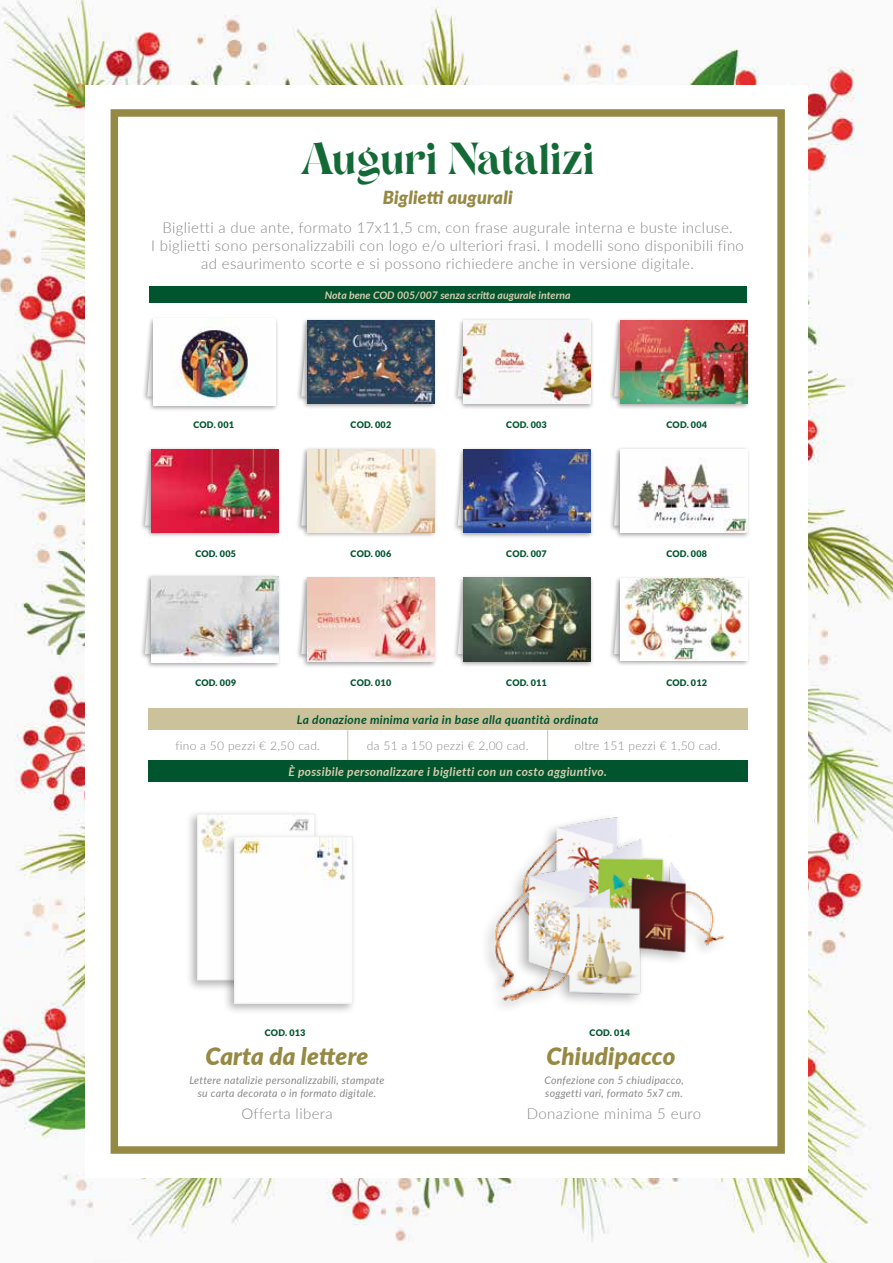
<style>
.page{position:relative;width:893px;height:1263px;background:#fff}
.page>*{position:absolute;margin:0;border:0;box-sizing:border-box;transform-origin:0 0}
.t1{font:500 45px "Clever";letter-spacing:.025em;color:#136a36}
.t2{font:italic 900 24px "Lato";letter-spacing:.01em;color:#968944}
.t3{font:italic 900 18px "Lato";letter-spacing:.01em;color:#968944}
.t4{font:300 15px/18px "Lato";letter-spacing:.025em;color:#878787;text-align:center}
.t5{font:300 12px "Lato";letter-spacing:.025em;color:#878787}
.t6{font:italic 700 12px "Lato";letter-spacing:.025em;color:#d6ceae}
.t7{font:italic 700 12px "Lato";letter-spacing:.025em;color:#00552f}
.t8{font:italic 10.5px/12.6px "Lato";letter-spacing:.025em;color:#878787;text-align:center}
.t9{font:italic 700 10.5px "Lato";color:#d6ceae}
.t10{font:900 9px "Lato";letter-spacing:.025em;color:#00552f}
</style>
<div class="page">
<img style="left:0;top:0;width:893px;height:1263px">
<div style="left:85px;top:85px;width:723px;height:1093px;background:#fff"></div>
<div style="left:111px;top:109px;width:674px;height:1045px;border:8px solid #968944"></div>
<div style="left:295px;top:319px;width:15px;height:84px;background:#000;opacity:.37"></div>
<svg style="left:301px;top:320px;width:1px;height:77px"></svg>
<div style="left:608px;top:319px;width:15px;height:84px;background:#000;opacity:.37"></div>
<div style="left:452px;top:319px;width:15px;height:84px;background:#000;opacity:.37"></div>
<div style="left:141px;top:319px;width:15px;height:84px;background:#000;opacity:.37"></div>
<div style="left:458px;top:317px;width:136px;height:93px;background:#000;opacity:.37"></div>
<img style="left:464px;top:320px;width:127px;height:83px">
<div style="left:614px;top:317px;width:136px;height:93px;background:#000;opacity:.37"></div>
<img style="left:620px;top:320px;width:127px;height:83px">
<div style="left:147px;top:316px;width:132px;height:95px;background:#000;opacity:.37"></div>
<img style="left:153px;top:319px;width:123px;height:86px">
<div style="left:302px;top:317px;width:136px;height:93px;background:#000;opacity:.37"></div>
<img style="left:307px;top:320px;width:128px;height:83px">
<div style="left:295px;top:448px;width:15px;height:84px;background:#000;opacity:.37"></div>
<svg style="left:301px;top:449px;width:1px;height:77px"></svg>
<div style="left:452px;top:448px;width:15px;height:84px;background:#000;opacity:.37"></div>
<div style="left:608px;top:448px;width:15px;height:84px;background:#000;opacity:.37"></div>
<div style="left:139px;top:451px;width:15px;height:81px;background:#000;opacity:.37"></div>
<div style="left:145px;top:446px;width:136px;height:92px;background:#000;opacity:.37"></div>
<img style="left:151px;top:449px;width:127px;height:83px">
<div style="left:302px;top:446px;width:136px;height:92px;background:#000;opacity:.37"></div>
<img style="left:307px;top:449px;width:128px;height:83px">
<div style="left:458px;top:447px;width:136px;height:92px;background:#000;opacity:.37"></div>
<img style="left:464px;top:449px;width:127px;height:83px">
<div style="left:614px;top:446px;width:136px;height:93px;background:#000;opacity:.37"></div>
<img style="left:620px;top:449px;width:127px;height:83px">
<div style="left:295px;top:577px;width:15px;height:83px;background:#000;opacity:.37"></div>
<svg style="left:301px;top:578px;width:1px;height:76px"></svg>
<div style="left:452px;top:577px;width:15px;height:83px;background:#000;opacity:.37"></div>
<div style="left:608px;top:577px;width:15px;height:83px;background:#000;opacity:.37"></div>
<div style="left:139px;top:575px;width:15px;height:85px;background:#000;opacity:.37"></div>
<div style="left:145px;top:574px;width:136px;height:95px;background:#000;opacity:.37"></div>
<img style="left:151px;top:576px;width:127px;height:87px">
<div style="left:302px;top:575px;width:136px;height:93px;background:#000;opacity:.37"></div>
<img style="left:307px;top:578px;width:128px;height:84px">
<div style="left:458px;top:575px;width:136px;height:93px;background:#000;opacity:.37"></div>
<img style="left:464px;top:578px;width:127px;height:84px">
<div style="left:614px;top:576px;width:136px;height:91px;background:#000;opacity:.37"></div>
<img style="left:620px;top:579px;width:127px;height:82px">
<div style="left:149px;top:286px;width:597px;height:17px;background:#00552f"></div>
<div style="left:148px;top:709px;width:599px;height:21px;background:#cbc29b"></div>
<div style="left:148px;top:760px;width:599px;height:22px;background:#00552f"></div>
<hr style="left:347px;top:730px;width:1px;height:30px;background:#cbc29b">
<hr style="left:547px;top:730px;width:1px;height:30px;background:#cbc29b">
<div style="left:185px;top:810px;width:134px;height:182px;background:#000;opacity:.3"></div>
<img style="left:199px;top:816px;width:114px;height:162px">
<div style="left:197px;top:814px;width:118px;height:166px;border:1px solid #ededed"></div>
<div style="left:223px;top:832px;width:134px;height:183px;background:#000;opacity:.3"></div>
<img style="left:237px;top:838px;width:114px;height:163px">
<div style="left:235px;top:836px;width:118px;height:167px;border:1px solid #ededed"></div>
<img style="left:493px;top:817px;width:231px;height:186px">
<h1 class="t1" style="left:301px;top:133px;width:294px">Auguri Natalizi</h1>
<p class="t3" style="left:383px;top:184px;width:131px">Biglietti augurali</p>
<p class="t4" style="left:151px;top:218px;width:594px">Biglietti a due ante, formato 17x11,5 cm, con frase augurale interna e buste incluse.<br>I biglietti sono personalizzabili con logo e/o ulteriori frasi. I modelli sono disponibili fino ad esaurimento scorte e si possono richiedere anche in versione digitale.</p>
<p class="t9" style="left:325px;top:287px;width:247px">Nota bene COD 005/007 senza scritta augurale interna</p>
<p class="t10" style="left:193px;top:419px;width:42px">COD. 001</p>
<p class="t10" style="left:351px;top:419px;width:42px">COD. 002</p>
<p class="t10" style="left:506px;top:419px;width:42px">COD. 003</p>
<p class="t10" style="left:666px;top:419px;width:42px">COD. 004</p>
<p class="t10" style="left:195px;top:548px;width:42px">COD. 005</p>
<p class="t10" style="left:351px;top:548px;width:42px">COD. 006</p>
<p class="t10" style="left:506px;top:548px;width:42px">COD. 007</p>
<p class="t10" style="left:666px;top:548px;width:42px">COD. 008</p>
<p class="t10" style="left:195px;top:677px;width:42px">COD. 009</p>
<p class="t10" style="left:351px;top:677px;width:42px">COD. 010</p>
<p class="t10" style="left:506px;top:677px;width:42px">COD. 011</p>
<p class="t10" style="left:666px;top:677px;width:42px">COD. 012</p>
<p class="t7" style="left:297px;top:711px;width:303px">La donazione minima varia in base alla quantità ordinata</p>
<p class="t5" style="left:176px;top:737px;width:146px">fino a 50 pezzi € 2,50 cad.</p>
<p class="t5" style="left:367px;top:737px;width:163px">da 51 a 150 pezzi € 2,00 cad.</p>
<p class="t5" style="left:574px;top:737px;width:148px">oltre 151 pezzi € 1,50 cad.</p>
<p class="t6" style="left:288px;top:762px;width:320px">È possibile personalizzare i biglietti con un costo aggiuntivo.</p>
<p class="t10" style="left:265px;top:1027px;width:42px">COD. 013</p>
<p class="t10" style="left:589px;top:1027px;width:42px">COD. 014</p>
<h2 class="t2" style="left:206px;top:1038px;width:164px">Carta da lettere</h2>
<h2 class="t2" style="left:546px;top:1038px;width:130px">Chiudipacco</h2>
<p class="t4" style="left:241px;top:1104px;width:93px">Offerta libera</p>
<p class="t8" style="left:189px;top:1073px;width:197px">Lettere natalizie personalizzabili, stampate su carta decorata o in formato digitale.</p>
<p class="t8" style="left:544px;top:1073px;width:141px;text-align:left">Confezione con 5 chiudipacco, soggetti vari, formato 5x7 cm.</p>
<p class="t4" style="left:527px;top:1104px;width:176px">Donazione minima 5 euro</p>
</div>
